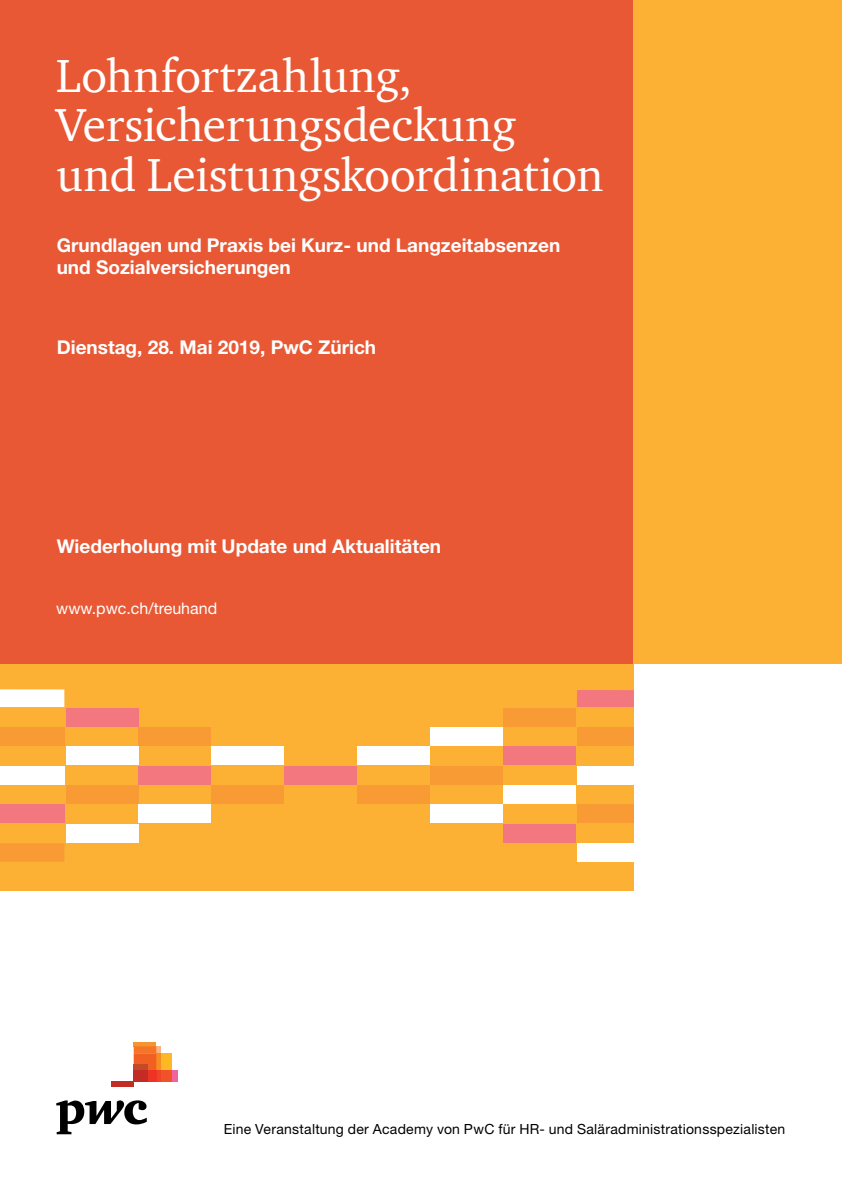
<style>
.page{position:relative;width:842px;height:1191px;background:#fff}
.page>*{position:absolute;margin:0;border:0;box-sizing:border-box;transform-origin:0 0}
.t1{font:47.6px/49.4px "ITC Charter Com";letter-spacing:-.005em;color:#fff}
.t2{font:700 19px/22px "Helvetica Neue LT Std";color:#fff}
.t3{font:16px "Helvetica Neue LT Std";color:#fff}
.t4{font:14px "Helvetica Neue LT Std";letter-spacing:.015em;color:#000}
</style>
<div class="page">
<div style="left:0;top:663px;width:634px;height:227px;background:#fcb134"></div>
<div style="left:0;top:689px;width:64px;height:18px;background:#fff"></div>
<div style="left:66px;top:708px;width:72px;height:18px;background:#f3777f"></div>
<div style="left:0;top:727px;width:64px;height:18px;background:#f89b34"></div>
<div style="left:66px;top:746px;width:72px;height:19px;background:#fff"></div>
<div style="left:0;top:766px;width:64px;height:18px;background:#fff"></div>
<div style="left:66px;top:785px;width:72px;height:19px;background:#f89b34"></div>
<div style="left:211px;top:746px;width:73px;height:19px;background:#fff"></div>
<div style="left:211px;top:785px;width:73px;height:19px;background:#f89b34"></div>
<div style="left:0;top:804px;width:64px;height:19px;background:#f3777f"></div>
<div style="left:139px;top:727px;width:72px;height:18px;background:#f89b34"></div>
<div style="left:139px;top:766px;width:72px;height:18px;background:#f3777f"></div>
<div style="left:284px;top:766px;width:73px;height:18px;background:#f3777f"></div>
<div style="left:139px;top:804px;width:72px;height:19px;background:#fff"></div>
<div style="left:66px;top:824px;width:72px;height:18px;background:#fff"></div>
<div style="left:0;top:843px;width:64px;height:18px;background:#f89b34"></div>
<div style="left:577px;top:690px;width:57px;height:17px;background:#f3777f"></div>
<div style="left:503px;top:708px;width:72px;height:18px;background:#f89b34"></div>
<div style="left:577px;top:727px;width:57px;height:18px;background:#f89b34"></div>
<div style="left:503px;top:746px;width:72px;height:19px;background:#f3777f"></div>
<div style="left:577px;top:766px;width:57px;height:18px;background:#fff"></div>
<div style="left:503px;top:785px;width:72px;height:19px;background:#fff"></div>
<div style="left:357px;top:746px;width:73px;height:19px;background:#fff"></div>
<div style="left:357px;top:785px;width:73px;height:19px;background:#f89b34"></div>
<div style="left:577px;top:804px;width:57px;height:19px;background:#f89b34"></div>
<div style="left:430px;top:727px;width:73px;height:18px;background:#fff"></div>
<div style="left:430px;top:766px;width:73px;height:18px;background:#f89b34"></div>
<div style="left:430px;top:804px;width:73px;height:19px;background:#fff"></div>
<div style="left:503px;top:824px;width:72px;height:18px;background:#f3777f"></div>
<div style="left:577px;top:843px;width:57px;height:19px;background:#fff"></div>
<div style="left:0;top:0;width:634px;height:663px;background:#e85834"></div>
<div style="left:634px;top:0;width:208px;height:663px;background:#fcb134"></div>
<svg style="left:56px;top:1100px;width:91px;height:34px"></svg>
<div style="left:172px;top:1070px;width:6px;height:11px;background:#f0649d"></div>
<hr style="left:134px;top:1042px;width:22px;height:4px;background:#f7942f">
<div style="left:161px;top:1053px;width:11px;height:17px;background:#fdb824"></div>
<div style="left:161px;top:1070px;width:11px;height:11px;background:#f05329"></div>
<div style="left:156px;top:1070px;width:5px;height:11px;background:#ef4425"></div>
<svg style="left:134px;top:1046px;width:27px;height:24px"></svg>
<div style="left:148px;top:1070px;width:8px;height:11px;background:#ee3324"></div>
<div style="left:134px;top:1064px;width:14px;height:6px;background:#c44926"></div>
<div style="left:134px;top:1070px;width:14px;height:11px;background:#c32c25"></div>
<div style="left:111px;top:1081px;width:23px;height:6px;background:#c22c25"></div>
<h1 class="t1" style="left:56px;top:50px;width:549px">Lohnfortzahlung,<br>Versicherungsdeckung und Leistungskoordination</h1>
<p class="t2" style="left:57px;top:233px;width:505px">Grundlagen und Praxis bei Kurz- und Langzeitabsenzen und Sozialversicherungen</p>
<p class="t2" style="left:57px;top:335px;width:321px">Dienstag, 28. Mai 2019, PwC Zürich</p>
<p class="t2" style="left:57px;top:535px;width:386px">Wiederholung mit Update und Aktualitäten</p>
<p class="t3" style="left:56px;top:599px;width:162px">www.pwc.ch/treuhand</p>
<p class="t4" style="left:224px;top:1121px;width:563px">Eine Veranstaltung der Academy von PwC für HR- und Saläradministrationsspezialisten</p>
</div>
